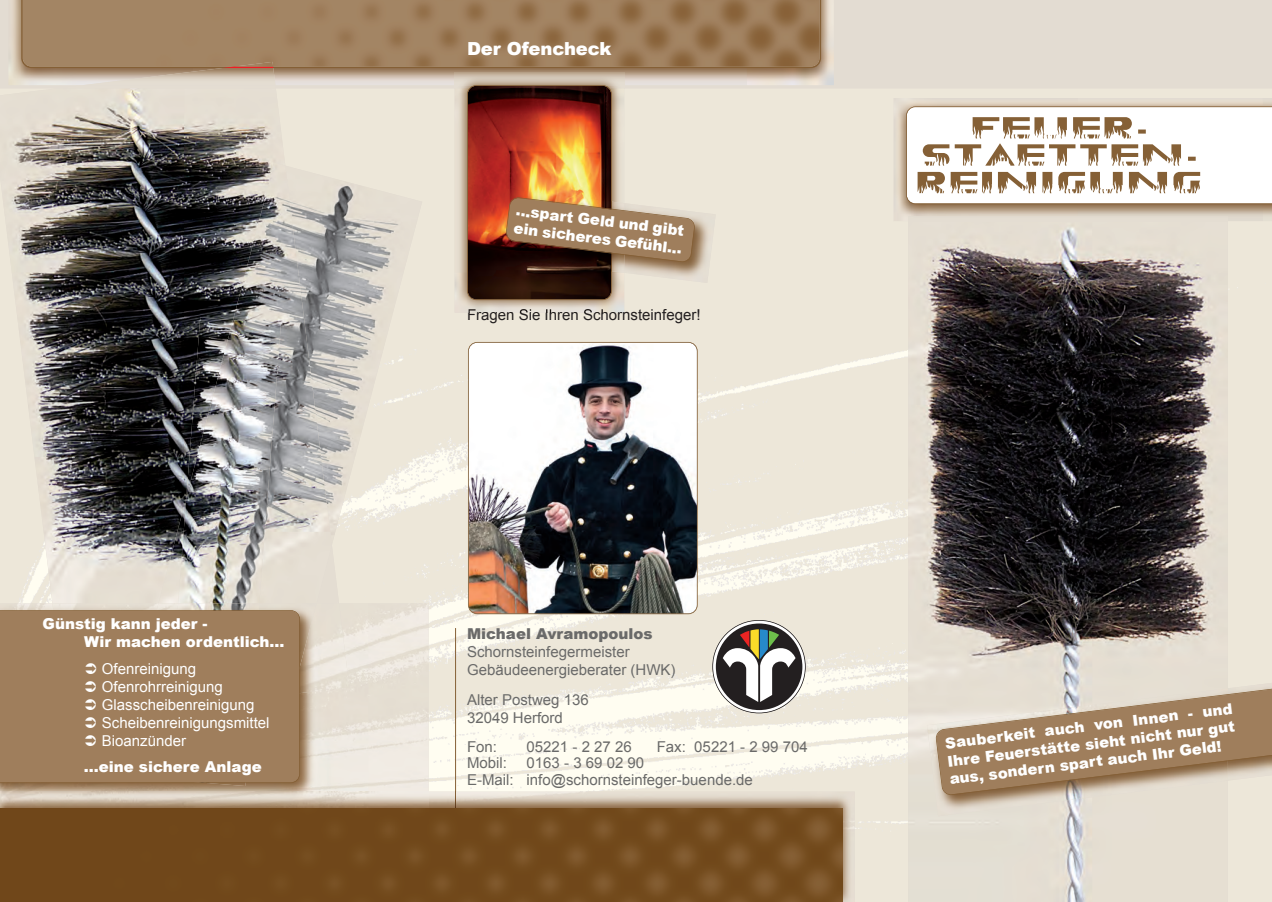
<style>
.page{position:relative;width:1272px;height:902px;background:#fff}
.page>*{position:absolute;margin:0;border:0;box-sizing:border-box;transform-origin:0 0}
.t1{font:900 18px "Arial";letter-spacing:-.005em;color:#fff}
.t2{font:900 15px/18px "Arial";color:#fff}
.t3{font:15px/18px "Arial";color:#6a6a69}
.t4{font:15px/18px "Arial";color:#fff}
.t5{font:15px "Arial";color:#231f20}
.s1{font-weight:900}
</style>
<div class="page">
<div style="left:0;top:0;width:1271px;height:901px;background:#e3dcd2"></div>
<img style="left:285px;top:89px;width:986px;height:812px">
<hr style="left:455px;top:628px;width:1px;height:226px;background:#856036">
<svg style="left:712px;top:620px;width:93px;height:93px"></svg>
<div style="left:712px;top:620px;width:93px;height:93px;border:2px solid #231f20;border-radius:50%"></div>
<img style="left:9px;top:0;width:824px;height:85px">
<img style="left:23px;top:0;width:796px;height:67px">
<img style="left:908px;top:221px;width:319px;height:680px">
<img style="left:893px;top:98px;width:378px;height:123px">
<svg style="left:906px;top:106px;width:365px;height:98px;background:#e4dcd3"></svg>
<img style="left:332px;top:545px;width:7px;height:58px">
<img style="left:0;top:89px;width:285px;height:514px">
<img style="left:83px;top:68px;width:192px;height:17px">
<img style="left:222px;top:67px;width:51px;height:1px">
<img style="left:234px;top:62px;width:39px;height:5px">
<img style="left:332px;top:166px;width:90px;height:379px">
<img style="left:233px;top:163px;width:99px;height:440px">
<img style="left:158px;top:497px;width:20px;height:106px">
<img style="left:178px;top:320px;width:103px;height:283px">
<img style="left:428px;top:791px;width:426px;height:110px">
<img style="left:455px;top:791px;width:1px;height:17px">
<img style="left:0;top:808px;width:842px;height:93px">
<img style="left:927px;top:688px;width:300px;height:128px">
<svg style="left:935px;top:683px;width:336px;height:112px"></svg>
<img style="left:454px;top:72px;width:170px;height:240px">
<img style="left:468px;top:309px;width:59px;height:3px">
<img style="left:468px;top:86px;width:143px;height:213px;border-radius:9px">
<div style="left:467px;top:85px;width:145px;height:215px;border:2px solid #856036;border-radius:9px"></div>
<img style="left:624px;top:203px;width:91px;height:80px">
<img style="left:612px;top:263px;width:12px;height:10px">
<img style="left:497px;top:188px;width:114px;height:83px">
<svg style="left:505px;top:197px;width:190px;height:66px;background:#96765a"></svg>
<img style="left:0;top:603px;width:428px;height:234px">
<img style="left:316px;top:603px;width:33px;height:91px">
<img style="left:52px;top:603px;width:77px;height:7px">
<img style="left:259px;top:603px;width:57px;height:96px">
<img style="left:129px;top:603px;width:41px;height:7px">
<img style="left:164px;top:783px;width:84px;height:3px">
<img style="left:170px;top:603px;width:89px;height:7px">
<div style="left:0;top:610px;width:300px;height:173px;background:#9f7e5c"></div>
<img style="left:468px;top:342px;width:229px;height:271px;border-radius:9px">
<div style="left:468px;top:342px;width:229px;height:272px;border:2px solid #856036;border-radius:9px"></div>
<svg style="left:86px;top:663px;width:10px;height:10px"></svg>
<svg style="left:86px;top:681px;width:10px;height:10px"></svg>
<svg style="left:86px;top:699px;width:10px;height:10px"></svg>
<svg style="left:85px;top:717px;width:11px;height:10px"></svg>
<svg style="left:85px;top:735px;width:11px;height:10px"></svg>
<p class="t2" style="left:84px;top:614px;width:202px;text-indent:-41px">Günstig kann jeder -<br>Wir machen ordentlich...</p>
<p class="t4" style="left:102px;top:659px;width:169px">Ofenreinigung<br>Ofenrohrreinigung<br>Glasscheibenreinigung<br>Scheibenreinigungsmittel<br>Bioanzünder</p>
<p class="t2" style="left:84px;top:757px;width:179px">...eine sichere Anlage</p>
<p class="t1" style="left:467px;top:36px;width:146px">Der Ofencheck</p>
<p class="t2" style="left:517px;top:200px;width:171px;rotate:7deg">...spart Geld und gibt ein sicheres Gefühl...</p>
<p class="t5" style="left:467px;top:306px;width:235px">Fragen Sie Ihren Schornsteinfeger!</p>
<p class="t3" style="left:467px;top:624px;width:210px"><span class="s1">Michael Avramopoulos<br></span>Schornsteinfegermeister<br>Gebäudeenergieberater (HWK)</p>
<p class="t3" style="left:467px;top:690px;width:123px">Alter Postweg 136<br>32049 Herford</p>
<p class="t3" style="left:467px;top:737px;width:32px">Fon:</p>
<p class="t3" style="left:526px;top:737px;width:107px">05221 - 2 27 26</p>
<p class="t3" style="left:656px;top:737px;width:152px">Fax: 05221 - 2 99 704</p>
<p class="t3" style="left:467px;top:753px;width:42px">Mobil:</p>
<p class="t3" style="left:467px;top:754px;width:287px;line-height:16.5px;text-indent:60px">0163 - 3 69 02 90<br>E-Mail: info@schornsteinfeger-buende.de</p>
<p class="t2" style="left:944px;top:733px;width:291px;text-align:justify;rotate:-7deg">Sauberkeit auch von Innen - und Ihre Feuerstätte sieht nicht nur gut aus, sondern spart auch Ihr Geld!</p>
</div>
